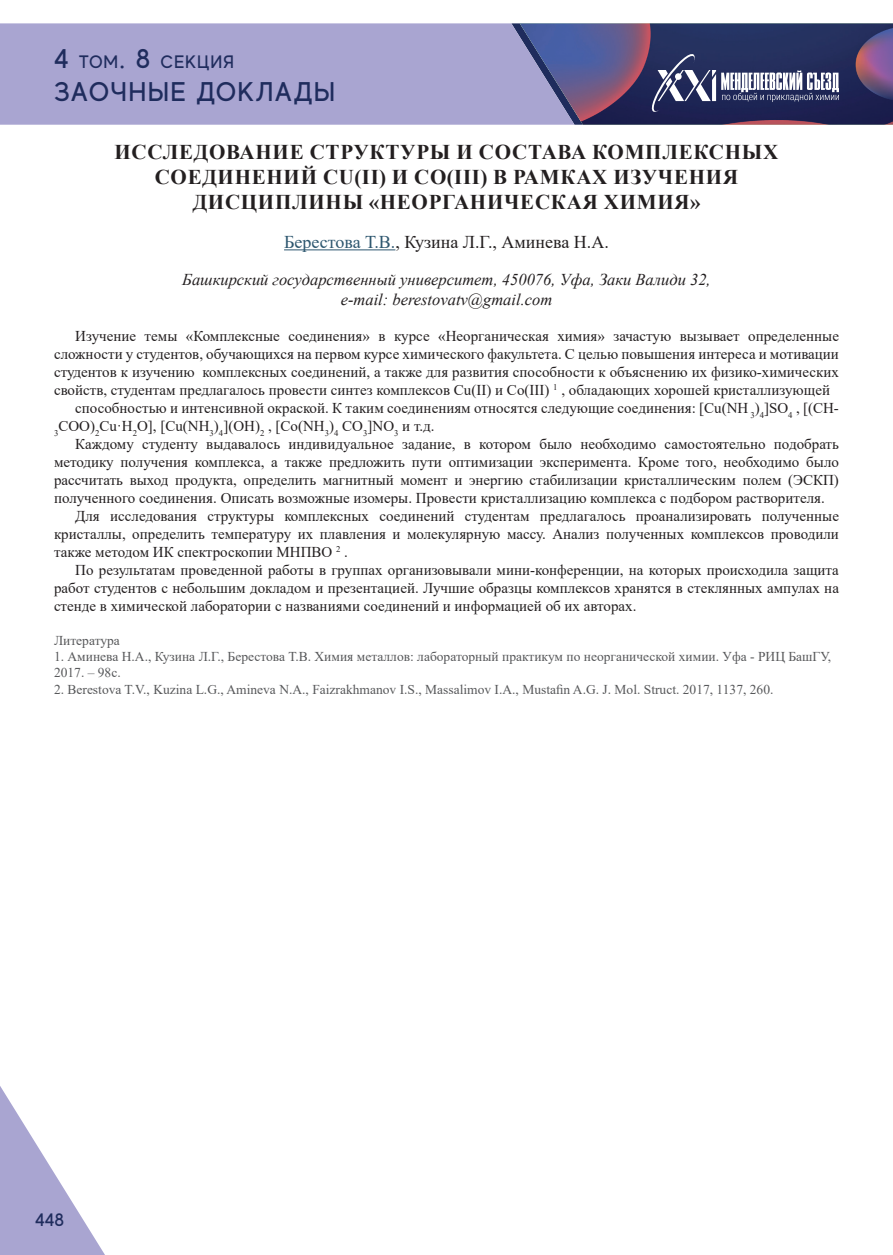
<style>
.page{position:relative;width:893px;height:1255px;background:#fff}
.page>*{position:absolute;margin:0;border:0;box-sizing:border-box;transform-origin:0 0}
.t1{font:500 27px "MADE Evolve Sans";letter-spacing:.05em;color:#1f2c5d}
.t2{font:700 21px/25.2px "Times New Roman";letter-spacing:.035em;color:#231f20;text-align:center}
.t3{font:18px "Times New Roman";color:#231f20}
.t4{font:500 18px "MADE Evolve Sans";letter-spacing:.05em;color:#1f2c5d}
.t5{font:italic 16.5px/19.8px "Times New Roman";color:#231f20;text-align:center}
.t6{font:15px "Times New Roman";color:#231f20}
.t7{font:13.5px/16.2px "Times New Roman";color:#57585a}
.s1{font-size:27px}
.s2{color:#2e576f}
</style>
<div class="page">
<div style="left:0;top:23px;width:511px;height:102px;background:#a9a5d1"></div>
<svg style="left:0;top:1086px;width:105px;height:168px"></svg>
<svg style="left:511px;top:23px;width:382px;height:102px;background:#51507b"></svg>
<hr style="left:284px;top:249px;width:111px;height:1px;background:#2e576f">
<p class="t4" style="left:54px;top:51px;width:182px"><span class="s1">4</span> ТОМ<span class="s1">. 8</span> СЕКЦИЯ</p>
<h1 class="t1" style="left:54px;top:74px;width:283px">ЗАОЧНЫЕ ДОКЛАДЫ</h1>
<h2 class="t2" style="left:114px;top:139px;width:665px">ИССЛЕДОВАНИЕ СТРУКТУРЫ И СОСТАВА КОМПЛЕКСНЫХ<br>СОЕДИНЕНИЙ CU(II) И CO(III) В РАМКАХ ИЗУЧЕНИЯ<br>ДИСЦИПЛИНЫ «НЕОРГАНИЧЕСКАЯ ХИМИЯ»</h2>
<p class="t3" style="left:284px;top:229px;width:326px"><span class="s2">Берестова Т.В.</span>, Кузина Л.Г., Аминева Н.А.</p>
<p class="t5" style="left:182px;top:269px;width:530px">Башкирский государственный университет, 450076, Уфа, Заки Валиди 32, e-mail: berestovatv@gmail.com</p>
<p class="t6" style="left:75px;top:325px;width:765px">Изучение темы «Комплексные соединения» в курсе «Неорганическая химия» зачастую вызывает определенные</p>
<p class="t6" style="left:54px;top:343px;width:786px">сложности у студентов, обучающихся на первом курсе химического факультета. С целью повышения интереса и мотивации</p>
<p class="t6" style="left:54px;top:361px;width:786px">студентов к изучению комплексных соединений, а также для развития способности к объяснению их физико-химических</p>
<p class="t6" style="left:54px;top:379px;width:777px">свойств, студентам предлагалось провести синтез комплексов Cu(II) и Cо(III) <sup>1</sup> , обладающих хорошей кристаллизующей</p>
<p class="t6" style="left:75px;top:397px;width:765px">способностью и интенсивной окраской. К таким соединениям относятся следующие соединения: [Cu(NH <sub>3</sub>)<sub>4</sub>]SO<sub>4</sub> , [(CH-</p>
<p class="t6" style="left:54px;top:415px;width:382px"><sub>3</sub>COO)<sub>2</sub>Cu·H<sub>2</sub>O], [Cu(NH<sub>3</sub>)<sub>4</sub>](OH)<sub>2</sub> , [Сo(NH<sub>3</sub>)<sub>4</sub> CO<sub>3</sub>]NO<sub>3</sub> и т.д.</p>
<p class="t6" style="left:75px;top:433px;width:765px">Каждому студенту выдавалось индивидуальное задание, в котором было необходимо самостоятельно подобрать</p>
<p class="t6" style="left:54px;top:451px;width:786px">методику получения комплекса, а также предложить пути оптимизации эксперимента. Кроме того, необходимо было</p>
<p class="t6" style="left:54px;top:469px;width:786px">рассчитать выход продукта, определить магнитный момент и энергию стабилизации кристаллическим полем (ЭСКП)</p>
<p class="t6" style="left:54px;top:487px;width:772px">полученного соединения. Описать возможные изомеры. Провести кристаллизацию комплекса с подбором растворителя.</p>
<p class="t6" style="left:75px;top:505px;width:765px">Для исследования структуры комплексных соединений студентам предлагалось проанализировать полученные</p>
<p class="t6" style="left:54px;top:523px;width:786px">кристаллы, определить температуру их плавления и молекулярную массу. Анализ полученных комплексов проводили</p>
<p class="t6" style="left:54px;top:541px;width:296px">также методом ИК спектроскопии МНПВО <sup>2</sup> .</p>
<p class="t6" style="left:75px;top:559px;width:765px">По результатам проведенной работы в группах организовывали мини-конференции, на которых происходила защита</p>
<p class="t6" style="left:54px;top:577px;width:786px">работ студентов с небольшим докладом и презентацией. Лучшие образцы комплексов хранятся в стеклянных ампулах на</p>
<p class="t6" style="left:54px;top:595px;width:584px">стенде в химической лаборатории с названиями соединений и информацией об их авторах.</p>
<p class="t7" style="left:54px;top:632px;width:67px">Литература</p>
<p class="t7" style="left:54px;top:648px;width:779px">1. Аминева Н.А., Кузина Л.Г., Берестова Т.В. Химия металлов: лабораторный практикум по неорганической химии. Уфа - РИЦ БашГУ,<br>2017. – 98с.</p>
<p class="t7" style="left:54px;top:680px;width:721px">2. Berestova T.V., Kuzina L.G., Amineva N.A., Faizrakhmanov I.S., Massalimov I.A., Mustafin A.G. J. Mol. Struct. 2017, 1137, 260.</p>
<p class="t4" style="left:35px;top:1208px;width:30px">448</p>
</div>
